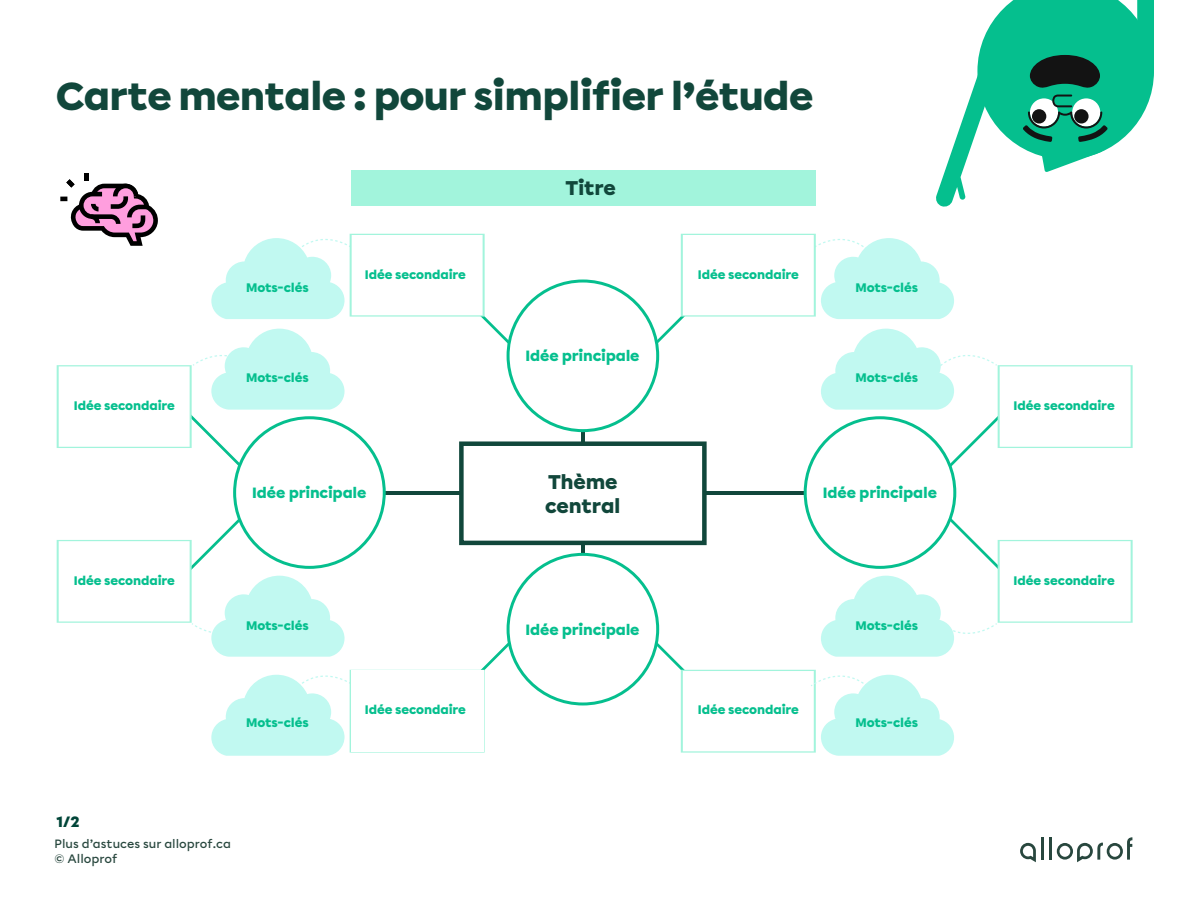
<style>
.page{position:relative;width:1188px;height:918px;background:#fff}
.page>*{position:absolute;margin:0;border:0;box-sizing:border-box;transform-origin:0 0}
.t1{font:900 39px "Chromatica Modifiee B";letter-spacing:-.02em;color:#11473b}
.t2{font:900 19.8px/23.9px "Chromatica Modifiee B";letter-spacing:-.01em;color:#11473b}
.t3{font:900 15px "Chromatica Modifiee B";color:#004538}
.t4{font:900 14.85px "Chromatica Modifiee B";letter-spacing:-.015em;color:#05bf8e}
.t5{font:900 12.45px "Chromatica Modifiee B";letter-spacing:-.01em;color:#05bf8e}
.t6{font:500 12.15px "Chromatica Modifiee B";color:#28473e}
.t7{font:500 12px "Chromatica Modifiee B";color:#28473e}
</style>
<div class="page">
<hr style="left:279px;top:491px;width:382px;height:4px;background:#11473b">
<hr style="left:1041px;top:838px;width:3px;height:22px;background:#28473e">
<hr style="left:1049px;top:838px;width:3px;height:22px;background:#28473e">
<svg style="left:1020px;top:843px;width:16px;height:19px"></svg>
<svg style="left:1057px;top:837px;width:75px;height:25px"></svg>
<svg style="left:581px;top:353px;width:4px;height:263px"></svg>
<hr style="left:507px;top:491px;width:381px;height:4px;background:#11473b">
<div style="left:459px;top:441px;width:248px;height:104px;background:#fff;border:4px solid #11473b"></div>
<div style="left:508px;top:554px;width:150px;height:150px;background:#fff;border-radius:50%"></div>
<div style="left:805px;top:418px;width:150px;height:149px;background:#fff;border-radius:50%"></div>
<div style="left:508px;top:281px;width:150px;height:150px;background:#fff;border-radius:50%"></div>
<div style="left:351px;top:170px;width:465px;height:35px;background:#a2f4dc"></div>
<div style="left:235px;top:418px;width:149px;height:149px;background:#fff;border-radius:50%"></div>
<svg style="left:936px;top:0;width:218px;height:207px"></svg>
<svg style="left:57px;top:174px;width:469px;height:295px"></svg>
<svg style="left:639px;top:234px;width:494px;height:235px"></svg>
<svg style="left:639px;top:509px;width:494px;height:247px"></svg>
<svg style="left:57px;top:509px;width:469px;height:247px"></svg>
<div style="left:351px;top:670px;width:133px;height:82px;background:#fff"></div>
<h1 class="t1" style="left:56px;top:70px;width:759px">Carte mentale : pour simplifier l’étude</h1>
<h2 class="t2" style="left:565px;top:176px;width:52px">Titre</h2>
<p class="t5" style="left:365px;top:266px;width:103px">Idée secondaire</p>
<p class="t5" style="left:698px;top:266px;width:103px">Idée secondaire</p>
<p class="t5" style="left:246px;top:279px;width:64px">Mots-clés</p>
<p class="t5" style="left:855px;top:279px;width:64px">Mots-clés</p>
<p class="t5" style="left:74px;top:397px;width:103px">Idée secondaire</p>
<p class="t5" style="left:74px;top:572px;width:103px">Idée secondaire</p>
<p class="t5" style="left:246px;top:369px;width:64px">Mots-clés</p>
<p class="t4" style="left:525px;top:346px;width:116px">Idée principale</p>
<p class="t5" style="left:855px;top:369px;width:64px">Mots-clés</p>
<h2 class="t2" style="left:545px;top:470px;width:77px">Thème central</h2>
<p class="t4" style="left:252px;top:483px;width:116px">Idée principale</p>
<p class="t4" style="left:823px;top:483px;width:116px">Idée principale</p>
<p class="t5" style="left:246px;top:617px;width:64px">Mots-clés</p>
<p class="t4" style="left:525px;top:619px;width:116px">Idée principale</p>
<p class="t5" style="left:365px;top:701px;width:103px">Idée secondaire</p>
<p class="t5" style="left:698px;top:701px;width:103px">Idée secondaire</p>
<p class="t5" style="left:855px;top:617px;width:64px">Mots-clés</p>
<p class="t5" style="left:246px;top:714px;width:64px">Mots-clés</p>
<p class="t5" style="left:855px;top:714px;width:64px">Mots-clés</p>
<p class="t3" style="left:57px;top:811px;width:25px">1/2</p>
<p class="t7" style="left:55px;top:836px;width:178px">Plus d’astuces sur alloprof.ca</p>
<p class="t6" style="left:55px;top:850px;width:64px">© Alloprof</p>
<p class="t5" style="left:1014px;top:397px;width:103px">Idée secondaire</p>
<p class="t5" style="left:1014px;top:572px;width:103px">Idée secondaire</p>
</div>
